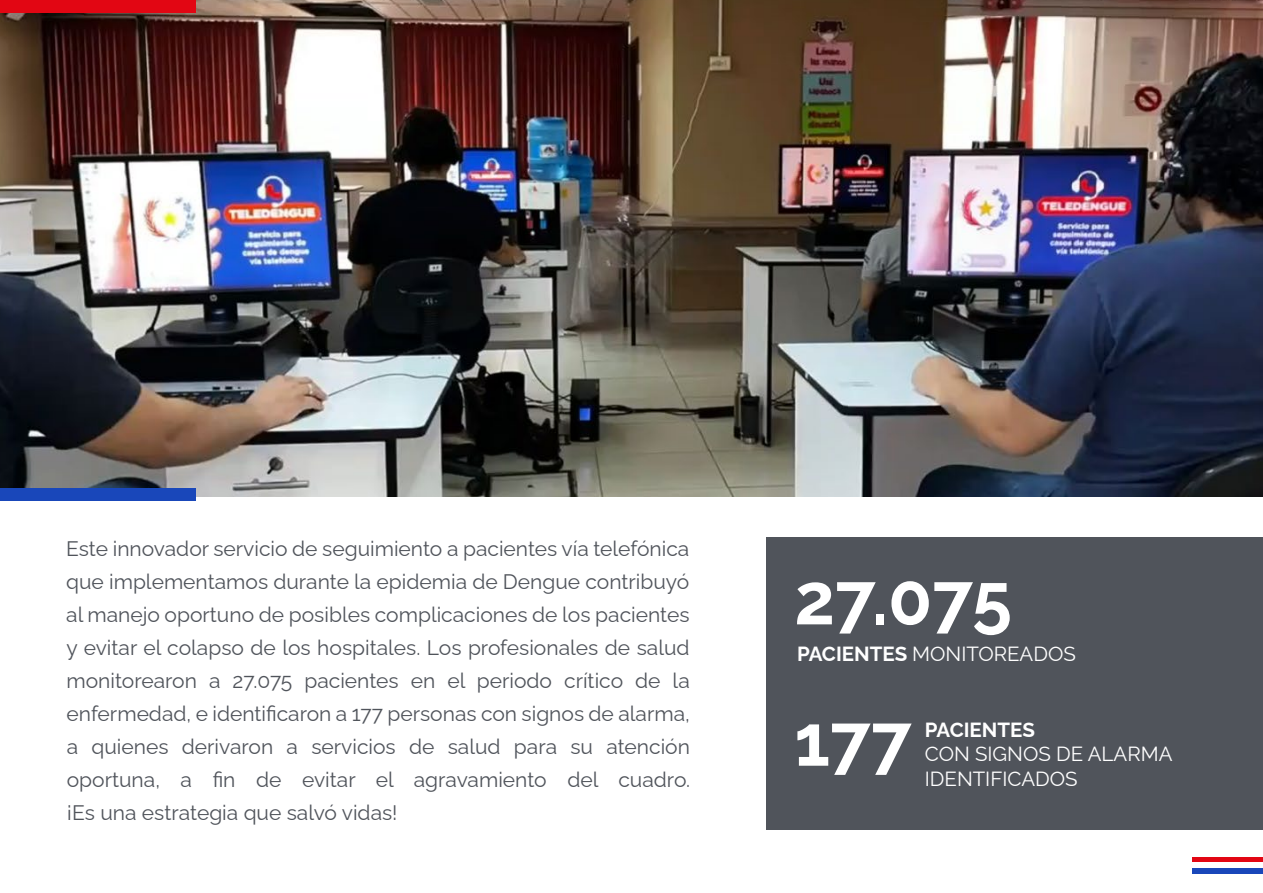
<style>
.page{position:relative;width:1263px;height:893px;background:#fff}
.page>*{position:absolute;margin:0;border:0;box-sizing:border-box;transform-origin:0 0}
.t1{font:700 72.3px "Raleway";color:#fff}
.t2{font:21px/33px "Raleway";color:#50545b;text-align:justify}
.t3{font:20.4px/24.6px "Raleway";color:#fff}
.t4{font:700 20.4px "Raleway";color:#fff}
.s1{font-weight:700}
</style>
<div class="page">
<img style="left:0;top:0;width:1263px;height:497px">
<div style="left:0;top:0;width:196px;height:12px;background:#e20613"></div>
<div style="left:0;top:489px;width:196px;height:12px;background:#1947ba"></div>
<div style="left:767px;top:537px;width:496px;height:292px;background:#50545b"></div>
<div style="left:1192px;top:857px;width:71px;height:5px;background:#e20613"></div>
<div style="left:1192px;top:868px;width:71px;height:6px;background:#1947ba"></div>
<p class="t2" style="left:66px;top:530px;width:625px">Este innovador servicio de seguimiento a pacientes vía telefónica que implementamos durante la epidemia de Dengue contribuyó al manejo oportuno de posibles complicaciones de los pacientes y evitar el colapso de los hospitales. Los profesionales de salud monitorearon a 27.075 pacientes en el periodo crítico de la enfermedad, e identificaron a 177 personas con signos de alarma, a quienes derivaron a servicios de salud para su atención oportuna, a fin de evitar el agravamiento del cuadro. ¡Es una estrategia que salvó vidas!</p>
<h1 class="t1" style="left:794px;top:543px;width:219px">27.075</h1>
<p class="t3" style="left:797px;top:639px;width:280px"><span class="s1">PACIENTES</span> MONITOREADOS</p>
<h1 class="t1" style="left:794px;top:684px;width:119px">177</h1>
<p class="t4" style="left:925px;top:714px;width:112px">PACIENTES</p>
<p class="t3" style="left:925px;top:740px;width:249px">CON SIGNOS DE ALARMA<br>IDENTIFICADOS</p>
</div>
